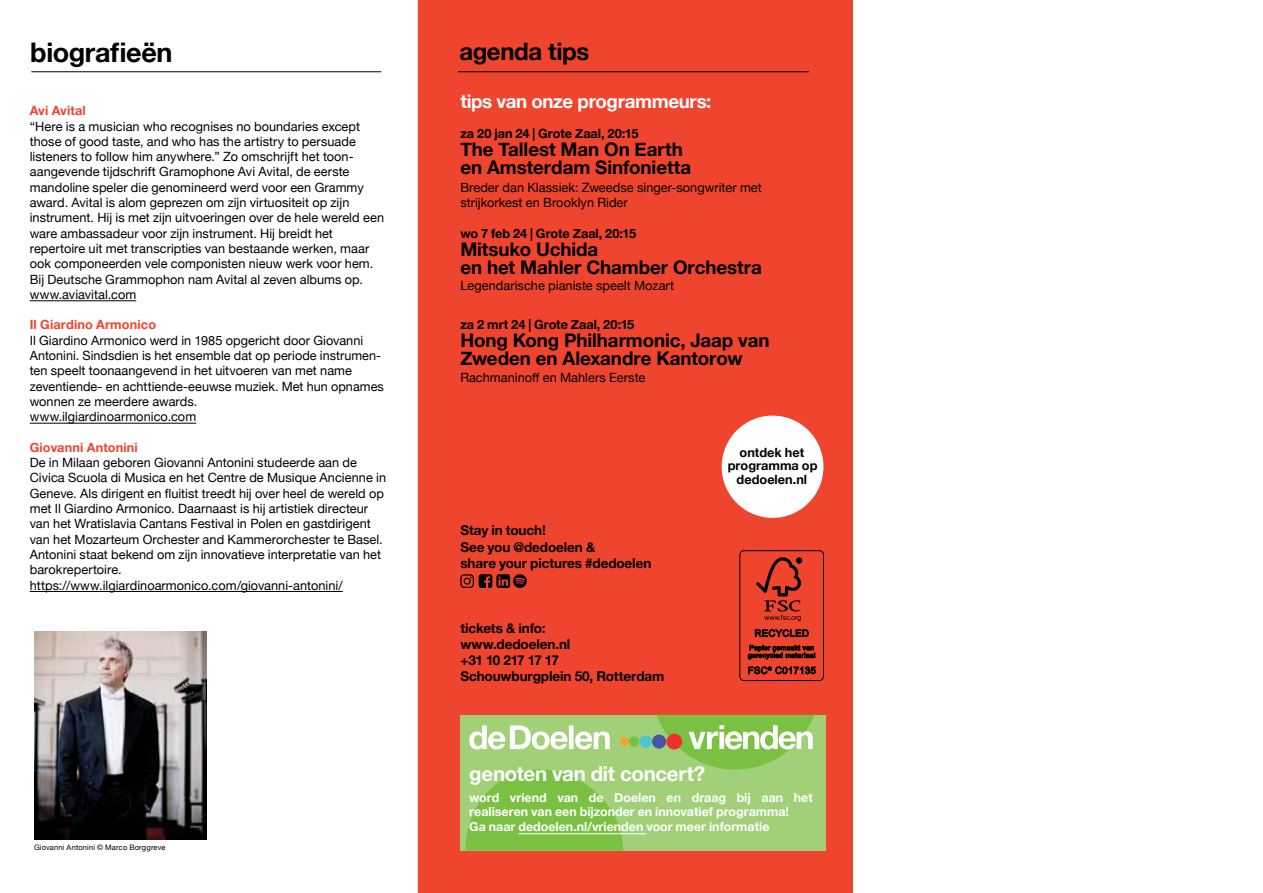
<style>
.page{position:relative;width:1263px;height:893px;background:#fff}
.page>*{position:absolute;margin:0;border:0;box-sizing:border-box;transform-origin:0 0}
.t1{font:700 27px "Helvetica Neue";letter-spacing:-.015em;color:#000}
.t2{font:700 24px "Helvetica Neue";letter-spacing:-.015em;color:#000}
.t3{font:700 20.55px "Helvetica Neue";letter-spacing:-.015em;color:#fff}
.t4{font:700 18.75px/18px "Helvetica Neue";letter-spacing:-.005em;color:#000}
.t5{font:700 18.75px "Helvetica Neue";letter-spacing:-.02em;color:#fff}
.t6{font:700 13.5px/16.2px "Helvetica Neue";letter-spacing:-.005em;color:#000}
.t7{font:12.75px/15.3px "Helvetica Neue";letter-spacing:.005em;color:#000}
.t8{font:700 12.75px/13.5px "Helvetica Neue";color:#000;text-align:center}
.t9{font:700 12.75px "Helvetica Neue";letter-spacing:.01em;color:#ef442d}
.t10{font:700 12.45px/14.7px "Helvetica Neue";color:#fff}
.t11{font:7.5px "Helvetica Neue";letter-spacing:.025em;color:#000}
</style>
<div class="page">
<hr style="left:31px;top:72px;width:350px;height:1px;background:#000">
<img style="left:35px;top:632px;width:171px;height:207px">
<hr style="left:30px;top:300px;width:106px;height:1px;background:#000">
<hr style="left:30px;top:423px;width:166px;height:1px;background:#000">
<hr style="left:30px;top:591px;width:313px;height:1px;background:#000">
<div style="left:418px;top:0;width:435px;height:893px;background:#ef442d"></div>
<hr style="left:458px;top:72px;width:351px;height:1px;background:#000">
<svg style="left:460px;top:574px;width:67px;height:14px"></svg>
<div style="left:739px;top:550px;width:85px;height:131px;border:1px solid #000;border-radius:4px"></div>
<svg style="left:756px;top:557px;width:46px;height:64px;background:#ba3523"></svg>
<svg style="left:755px;top:629px;width:54px;height:8px"></svg>
<svg style="left:748px;top:645px;width:67px;height:14px"></svg>
<svg style="left:748px;top:666px;width:68px;height:8px"></svg>
<div style="left:460px;top:715px;width:366px;height:136px;background:#a1d078"></div>
<svg style="left:469px;top:725px;width:141px;height:24px"></svg>
<svg style="left:656px;top:715px;width:158px;height:54px"></svg>
<div style="left:666px;top:734px;width:16px;height:15px;background:#ee312e;border-radius:50%"></div>
<div style="left:652px;top:735px;width:14px;height:14px;background:#4554a5;border-radius:50%"></div>
<div style="left:639px;top:735px;width:13px;height:13px;background:#4bc4d4;border-radius:50%"></div>
<div style="left:629px;top:736px;width:10px;height:11px;background:#7ac143;border-radius:50%"></div>
<div style="left:620px;top:737px;width:9px;height:9px;background:#faa22c;border-radius:50%"></div>
<svg style="left:465px;top:769px;width:158px;height:82px"></svg>
<hr style="left:518px;top:833px;width:128px;height:1px;background:#fff">
<div style="left:722px;top:416px;width:101px;height:102px;background:#fff;border-radius:50%"></div>
<h1 class="t1" style="left:30px;top:31px;width:144px">biografieën</h1>
<p class="t9" style="left:30px;top:101px;width:58px">Avi Avital</p>
<p class="t7" style="left:30px;top:119px;width:356px">“Here is a musician who recognises no boundaries except those of good taste, and who has the artistry to persuade listeners to follow him anywhere.” Zo omschrijft het toon&shy;aangevende tijdschrift Gramophone Avi Avital, de eerste mandoline speler die genomineerd werd voor een Grammy award. Avital is alom geprezen om zijn virtuositeit op zijn instrument. Hij is met zijn uitvoeringen over de hele wereld een ware ambassadeur voor zijn instrument. Hij breidt het repertoire uit met transcripties van bestaande werken, maar ook componeerden vele componisten nieuw werk voor hem.<br>Bij Deutsche Grammophon nam Avital al zeven albums op. www.aviavital.com</p>
<p class="t9" style="left:30px;top:315px;width:128px">Il Giardino Armonico</p>
<p class="t7" style="left:30px;top:333px;width:356px">Il Giardino Armonico werd in 1985 opgericht door Giovanni Antonini. Sindsdien is het ensemble dat op periode instrumen&shy;ten speelt toonaangevend in het uitvoeren van met name zeventiende- en achttiende-eeuwse muziek. Met hun opnames wonnen ze meerdere awards.<br>www.ilgiardinoarmonico.com</p>
<p class="t9" style="left:30px;top:437px;width:110px">Giovanni Antonini</p>
<p class="t7" style="left:30px;top:456px;width:358px">De in Milaan geboren Giovanni Antonini studeerde aan de Civica Scuola di Musica en het Centre de Musique Ancienne in Geneve. Als dirigent en fluitist treedt hij over heel de wereld op met Il Giardino Armonico. Daarnaast is hij artistiek directeur van het Wratislavia Cantans Festival in Polen en gastdirigent van het Mozarteum Orchester and Kammerorchester te Basel.<br>Antonini staat bekend om zijn innovatieve interpretatie van het barokrepertoire. https://www.ilgiardinoarmonico.com/giovanni-antonini/</p>
<p class="t11" style="left:34px;top:842px;width:133px">Giovanni Antonini © Marco Borggreve</p>
<h2 class="t2" style="left:459px;top:33px;width:131px">agenda tips</h2>
<h3 class="t5" style="left:460px;top:86px;width:253px">tips van onze programmeurs:</h3>
<p class="t8" style="left:460px;top:127px;width:180px">za 20 jan 24 | Grote Zaal, 20:15</p>
<h3 class="t4" style="left:460px;top:141px;width:233px">The Tallest Man On Earth en Amsterdam Sinfonietta</h3>
<p class="t7" style="left:460px;top:180px;width:303px">Breder dan Klassiek: Zweedse singer-songwriter met strijkorkest en Brooklyn Rider</p>
<p class="t8" style="left:460px;top:227px;width:177px">wo 7 feb 24 | Grote Zaal, 20:15</p>
<h3 class="t4" style="left:460px;top:240px;width:303px">Mitsuko Uchida<br>en het Mahler Chamber Orchestra</h3>
<p class="t7" style="left:460px;top:278px;width:215px">Legendarische pianiste speelt Mozart</p>
<p class="t8" style="left:460px;top:318px;width:175px">za 2 mrt 24 | Grote Zaal, 20:15</p>
<h3 class="t4" style="left:460px;top:332px;width:311px">Hong Kong Philharmonic, Jaap van<br>Zweden en Alexandre Kantorow</h3>
<p class="t7" style="left:460px;top:370px;width:187px">Rachmaninoff en Mahlers Eerste</p>
<p class="t6" style="left:460px;top:523px;width:192px">Stay in touch!<br>See you @dedoelen &amp;<br>share your pictures #dedoelen</p>
<p class="t6" style="left:460px;top:620px;width:206px">tickets &amp; info:<br>www.dedoelen.nl<br>+31 10 217 17 17<br>Schouwburgplein 50, Rotterdam</p>
<p class="t8" style="left:728px;top:446px;width:91px">ontdek het programma op dedoelen.nl</p>
<h3 class="t3" style="left:469px;top:758px;width:237px">genoten van dit concert?</h3>
<p class="t10" style="left:469px;top:790px;width:345px">word vriend van de Doelen en draag bij aan het realiseren van een bijzonder en innovatief programma!<br>Ga naar dedoelen.nl/vrienden voor meer informatie</p>
</div>
